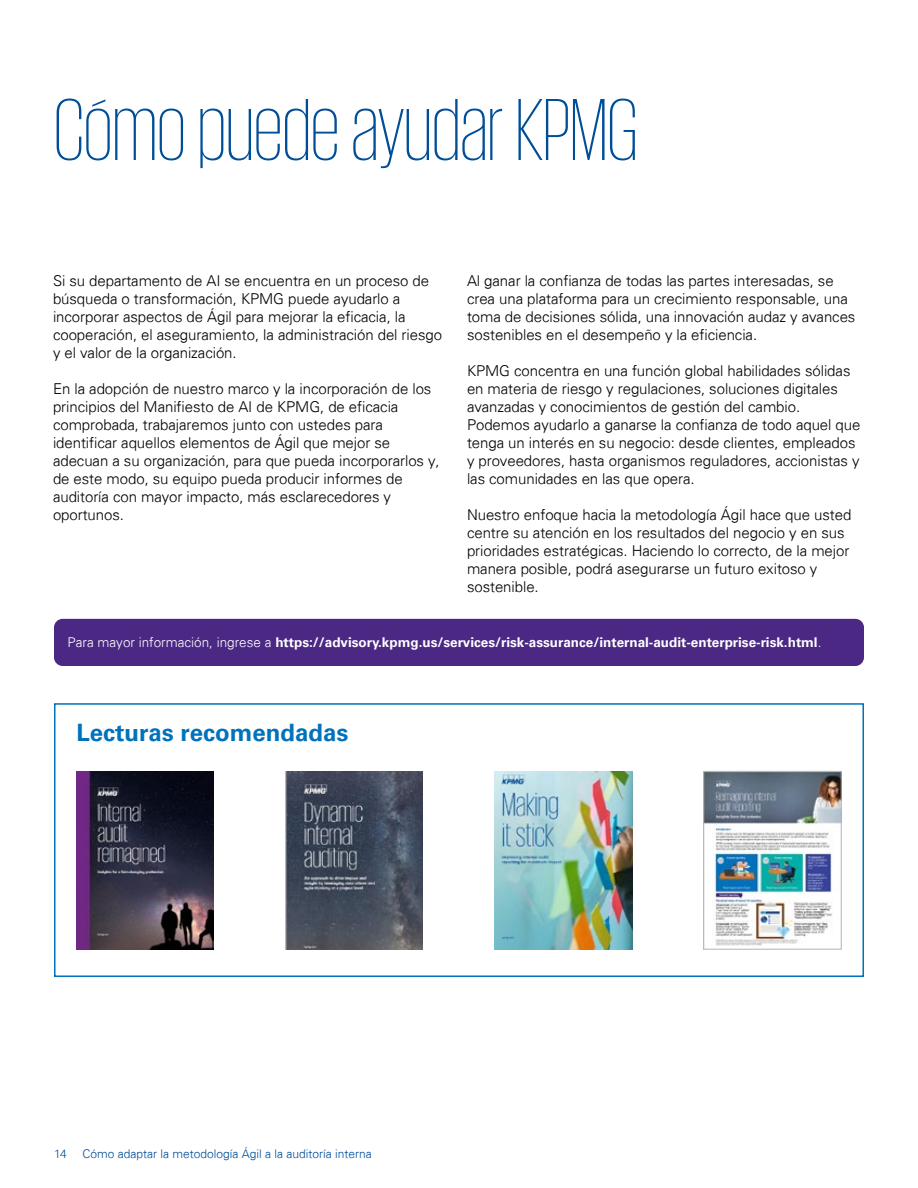
<style>
.page{position:relative;width:918px;height:1188px;background:#fff}
.page>*{position:absolute;margin:0;border:0;box-sizing:border-box;transform-origin:0 0}
.t1{font:200 90px "KPMG";color:#004e98}
.t2{font:700 24px "Univers 65";color:#0072bc}
.t3{font:300 15px/18px "Univers 45";letter-spacing:-.005em;color:#000}
.t4{font:700 13.5px "Univers 65";color:#fff}
.t5{font:300 12px "Univers 45";color:#004e98}
.s1{font-family:"Univers 45";font-weight:300}
</style>
<div class="page">
<img style="left:77px;top:771px;width:136px;height:178px">
<img style="left:286px;top:771px;width:137px;height:178px">
<img style="left:494px;top:771px;width:138px;height:178px">
<img style="left:706px;top:773px;width:133px;height:173px">
<div style="left:704px;top:771px;width:137px;height:178px;border:1px solid #b1b4b6"></div>
<div style="left:54px;top:703px;width:810px;height:274px;border:2px solid #0072bc"></div>
<div style="left:54px;top:619px;width:810px;height:47px;background:#4b2884;border-radius:9px"></div>
<h1 class="t1" style="left:54px;top:87px;width:585px">Cómo puede ayudar KPMG</h1>
<p class="t3" style="left:53px;top:271px;width:391px">Si su departamento de AI se encuentra en un proceso de búsqueda o transformación, KPMG puede ayudarlo a incorporar aspectos de Ágil para mejorar la eficacia, la cooperación, el aseguramiento, la administración del riesgo y el valor de la organización.</p>
<p class="t3" style="left:53px;top:379px;width:388px">En la adopción de nuestro marco y la incorporación de los principios del Manifiesto de AI de KPMG, de eficacia comprobada, trabajaremos junto con ustedes para identificar aquellos elementos de Ágil que mejor se adecuan a su organización, para que pueda incorporarlos y, de este modo, su equipo pueda producir informes de auditoría con mayor impacto, más esclarecedores y oportunos.</p>
<p class="t3" style="left:467px;top:271px;width:390px">Al ganar la confianza de todas las partes interesadas, se crea una plataforma para un crecimiento responsable, una toma de decisiones sólida, una innovación audaz y avances sostenibles en el desempeño y la eficiencia.</p>
<p class="t3" style="left:467px;top:361px;width:395px">KPMG concentra en una función global habilidades sólidas en materia de riesgo y regulaciones, soluciones digitales avanzadas y conocimientos de gestión del cambio.<br>Podemos ayudarlo a ganarse la confianza de todo aquel que tenga un interés en su negocio: desde clientes, empleados y proveedores, hasta organismos reguladores, accionistas y las comunidades en las que opera.</p>
<p class="t3" style="left:467px;top:505px;width:386px">Nuestro enfoque hacia la metodología Ágil hace que usted centre su atención en los resultados del negocio y en sus prioridades estratégicas. Haciendo lo correcto, de la mejor manera posible, podrá asegurarse un futuro exitoso y sostenible.</p>
<p class="t4" style="left:68px;top:634px;width:755px"><span class="s1">Para mayor información, ingrese a</span> https://advisory.kpmg.us/services/risk-assurance/internal-audit-enterprise-risk.html<span class="s1">.</span></p>
<h2 class="t2" style="left:76px;top:718px;width:274px">Lecturas recomendadas</h2>
<p class="t5" style="left:54px;top:1147px;width:14px">14</p>
<p class="t5" style="left:82px;top:1147px;width:291px">Cómo adaptar la metodología Ágil a la auditoría interna</p>
</div>
